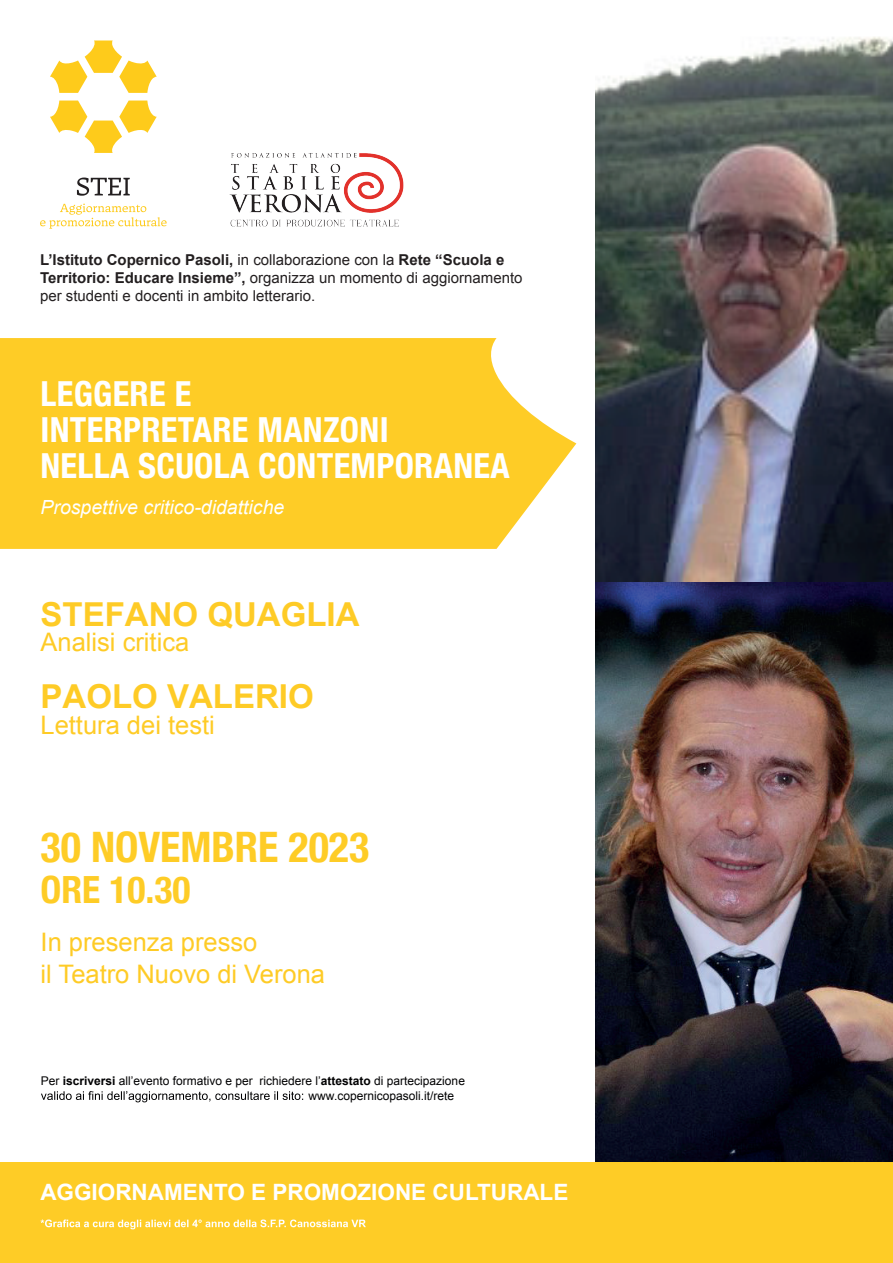
<style>
.page{position:relative;width:893px;height:1263px;background:#fff}
.page>*{position:absolute;margin:0;border:0;box-sizing:border-box;transform-origin:0 0}
.t1{font:700 condensed 42px "Helvetica Neue";color:#fecc26}
.t2{font:700 condensed 37.5px "Helvetica Neue";color:#fecc26}
.t3{font:700 condensed 34.5px/36px "Helvetica Neue";letter-spacing:.01em;color:#fff}
.t4{font:700 33px "Arial";color:#fecb26}
.t5{font:25.5px/32px "Arial";color:#fecb26}
.t6{font:700 22.5px "Arial";color:#fff}
.t7{font:italic 19.5px "Arial";color:#fff}
.t8{font:15px/18px "Arial";color:#231f20}
.t9{font:12px/14.7px "Arial";color:#000002}
.s1{font-weight:700}
</style>
<div class="page">
<img style="left:595px;top:581px;width:298px;height:581px">
<div style="left:0;top:1162px;width:893px;height:101px;background:#fecc26"></div>
<svg style="left:40px;top:204px;width:127px;height:25px"></svg>
<svg style="left:50px;top:101px;width:107px;height:52px"></svg>
<svg style="left:50px;top:41px;width:107px;height:52px"></svg>
<svg style="left:77px;top:178px;width:53px;height:18px"></svg>
<svg style="left:0;top:338px;width:576px;height:211px;background:#fed037"></svg>
<svg style="left:41px;top:1091px;width:262px;height:11px"></svg>
<img style="left:595px;top:37px;width:298px;height:544px">
<svg style="left:41px;top:1219px;width:325px;height:10px"></svg>
<img style="left:229px;top:153px;width:175px;height:74px">
<p class="t8" style="left:40px;top:251px;width:484px"><span class="s1">L’Istituto Copernico Pasoli,</span> in collaborazione con la <span class="s1">Rete “Scuola e<br>Territorio: Educare Insieme”,</span> organizza un momento di aggiornamento per studenti e docenti in ambito letterario.</p>
<h3 class="t3" style="left:40px;top:373px;width:471px">LEGGERE E<br>INTERPRETARE MANZONI<br>NELLA SCUOLA CONTEMPORANEA</h3>
<h3 class="t7" style="left:40px;top:495px;width:245px">Prospettive critico-didattiche</h3>
<h3 class="t4" style="left:40px;top:593px;width:321px">STEFANO QUAGLIA</h3>
<h3 class="t5" style="left:40px;top:626px;width:150px">Analisi critica</h3>
<h3 class="t4" style="left:40px;top:674px;width:275px">PAOLO VALERIO</h3>
<h3 class="t5" style="left:41px;top:709px;width:176px">Lettura dei testi</h3>
<h1 class="t1" style="left:41px;top:812px;width:330px">30 NOVEMBRE 2023</h1>
<h2 class="t2" style="left:41px;top:858px;width:151px">ORE 10.30</h2>
<h3 class="t5" style="left:41px;top:926px;width:286px">In presenza presso<br>il Teatro Nuovo di Verona</h3>
<p class="t9" style="left:309px;top:1074px;width:158px;text-indent:-268px">Per <span class="s1">iscriversi</span> all’evento formativo e per richiedere l’<span class="s1">attestato</span> di partecipazione www.copernicopasoli.it/rete</p>
<h3 class="t6" style="left:40px;top:1177px;width:529px">AGGIORNAMENTO E PROMOZIONE CULTURALE</h3>
</div>
